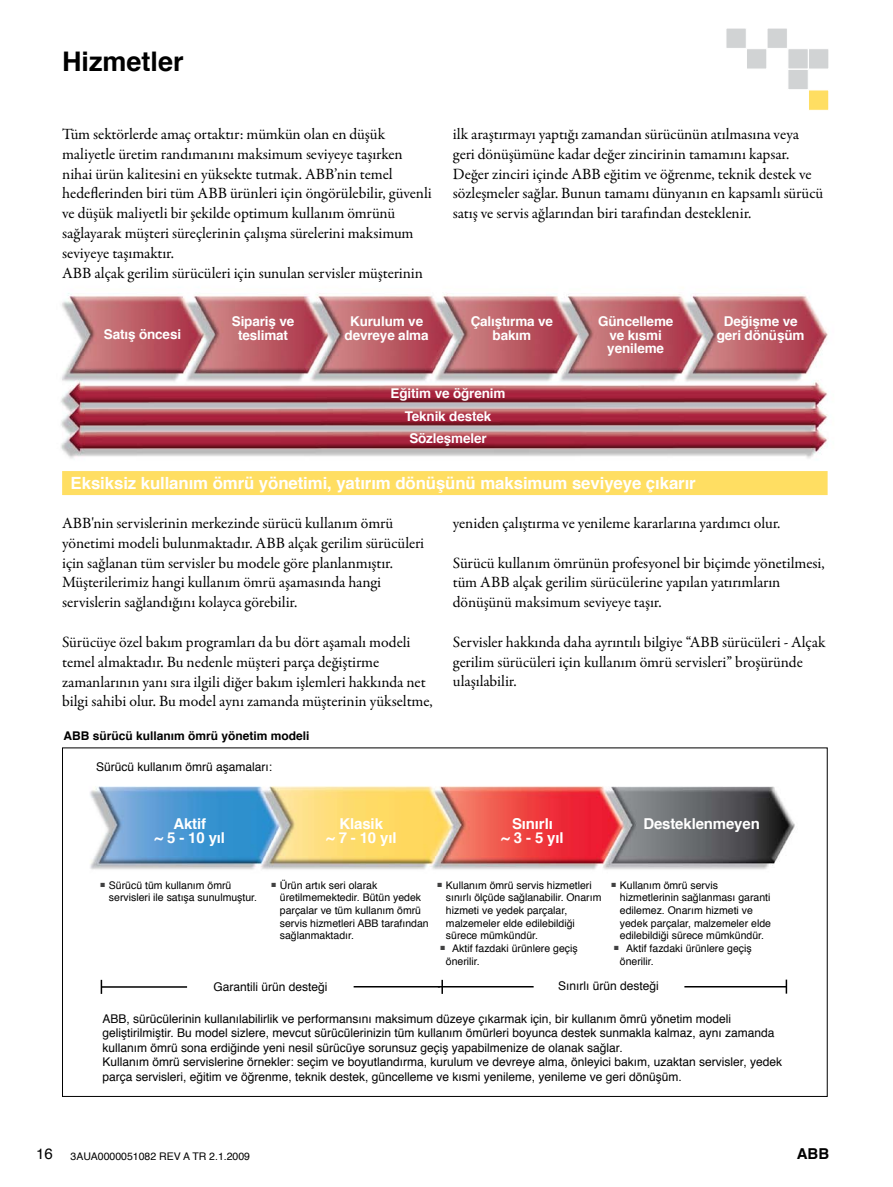
<style>
.page{position:relative;width:893px;height:1187px;background:#fff}
.page>*{position:absolute;margin:0;border:0;box-sizing:border-box;transform-origin:0 0}
.t1{font:700 27px "Helvetica";color:#000}
.t2{font:700 16.8px "Helvetica";letter-spacing:-.005em;color:#fff}
.t3{font:15.75px/19.8px "Garamond Premr Pro";letter-spacing:-.01em;color:#000}
.t4{font:700 15px/13.5px "Helvetica";letter-spacing:-.01em;color:#fff;text-align:center}
.t5{font:700 15px "Helvetica";color:#000}
.t6{font:700 13.5px/13.5px "Helvetica";letter-spacing:-.01em;color:#fff;text-align:center}
.t7{font:12px/14.4px "Helvetica";color:#000}
.t8{font:700 12px "Helvetica";color:#000}
.t9{font:10.5px/12.6px "Helvetica";color:#000}
.s1{color:#414142}
.s2{font-size:15px}
</style>
<div class="page">
<div style="left:726px;top:28px;width:21px;height:21px;background:#d1d3d4;border:1px solid #fff"></div>
<div style="left:746px;top:48px;width:21px;height:21px;background:#d1d3d4;border:1px solid #fff"></div>
<div style="left:767px;top:28px;width:21px;height:21px;background:#d1d3d4;border:1px solid #fff"></div>
<div style="left:788px;top:48px;width:21px;height:21px;background:#d1d3d4;border:1px solid #fff"></div>
<div style="left:808px;top:48px;width:21px;height:21px;background:#d1d3d4;border:1px solid #fff"></div>
<div style="left:788px;top:69px;width:21px;height:21px;background:#d1d3d4;border:1px solid #fff"></div>
<div style="left:808px;top:90px;width:21px;height:21px;background:#ffde62;border:1px solid #fff"></div>
<img style="left:90px;top:786px;width:705px;height:84px">
<img style="left:61px;top:293px;width:767px;height:167px">
<hr style="left:101px;top:986px;width:86px;height:1px;background:#000">
<svg style="left:101px;top:979px;width:1px;height:14px"></svg>
<hr style="left:354px;top:985px;width:86px;height:2px;background:#000">
<svg style="left:441px;top:979px;width:2px;height:14px"></svg>
<hr style="left:438px;top:985px;width:96px;height:2px;background:#000">
<hr style="left:684px;top:985px;width:102px;height:2px;background:#000">
<svg style="left:786px;top:979px;width:1px;height:14px"></svg>
<div style="left:62px;top:471px;width:766px;height:24px;background:#ffde62"></div>
<h1 class="t1" style="left:62px;top:40px;width:123px">Hizmetler</h1>
<p class="t3" style="left:62px;top:124px;width:371px">Tüm sektörlerde amaç ortaktır: mümkün olan en düşük maliyetle üretim randımanını maksimum seviyeye taşırken nihai ürün kalitesini en yüksekte tutmak. ABB’nin temel hedeflerinden biri tüm ABB ürünleri için öngörülebilir, güvenli ve düşük maliyetli bir şekilde optimum kullanım ömrünü sağlayarak müşteri süreçlerinin çalışma sürelerini maksimum seviyeye taşımaktır.<br>ABB alçak gerilim sürücüleri için sunulan servisler müşterinin</p>
<p class="t3" style="left:453px;top:124px;width:372px">ilk araştırmayı yaptığı zamandan sürücünün atılmasına veya geri dönüşümüne kadar değer zincirinin tamamını kapsar.<br>Değer zinciri içinde ABB eğitim ve öğrenme, teknik destek ve sözleşmeler sağlar. Bunun tamamı dünyanın en kapsamlı sürücü satış ve servis ağlarından biri tarafından desteklenir.</p>
<p class="t6" style="left:104px;top:328px;width:79px">Satış öncesi</p>
<p class="t6" style="left:232px;top:315px;width:64px">Sipariş ve teslimat</p>
<p class="t6" style="left:345px;top:315px;width:86px">Kurulum ve devreye alma</p>
<p class="t6" style="left:471px;top:315px;width:84px">Çalıştırma ve bakım</p>
<p class="t6" style="left:598px;top:315px;width:77px">Güncelleme ve kısmi yenileme</p>
<p class="t6" style="left:717px;top:315px;width:89px">Değişme ve geri dönüşüm</p>
<p class="t6" style="left:391px;top:382px;width:116px;line-height:22.5px">Eğitim ve öğrenim<br>Teknik destek<br>Sözleşmeler</p>
<p class="t2" style="left:71px;top:469px;width:627px">Eksiksiz kullanım ömrü yönetimi, yatırım dönüşünü maksimum seviyeye çıkarır</p>
<p class="t3" style="left:62px;top:513px;width:364px">ABB'nin servislerinin merkezinde sürücü kullanım ömrü yönetimi modeli bulunmaktadır. ABB alçak gerilim sürücüleri için sağlanan tüm servisler bu modele göre planlanmıştır.<br>Müşterilerimiz hangi kullanım ömrü aşamasında hangi servislerin sağlandığını kolayca görebilir.</p>
<p class="t3" style="left:62px;top:632px;width:372px">Sürücüye özel bakım programları da bu dört aşamalı modeli temel almaktadır. Bu nedenle müşteri parça değiştirme zamanlarının yanı sıra ilgili diğer bakım işlemleri hakkında net bilgi sahibi olur. Bu model aynı zamanda müşterinin yükseltme,</p>
<p class="t8" style="left:63px;top:725px;width:248px">ABB sürücü kullanım ömrü yönetim modeli</p>
<p class="t7" style="left:96px;top:759px;width:178px">Sürücü kullanım ömrü aşamaları:</p>
<p class="t3" style="left:453px;top:513px;width:329px">yeniden çalıştırma ve yenileme kararlarına yardımcı olur.</p>
<p class="t3" style="left:453px;top:553px;width:373px">Sürücü kullanım ömrünün profesyonel bir biçimde yönetilmesi, tüm ABB alçak gerilim sürücülerine yapılan yatırımların dönüşünü maksimum seviyeye taşır.</p>
<p class="t3" style="left:453px;top:632px;width:374px">Servisler hakkında daha ayrıntılı bilgiye “ABB sürücüleri - Alçak gerilim sürücüleri için kullanım ömrü servisleri” broşüründe ulaşılabilir.</p>
<p class="t4" style="left:155px;top:817px;width:72px">Aktif<br>~ 5 - 10 yıl</p>
<p class="t4" style="left:326px;top:817px;width:72px">Klasik<br>~ 7 - 10 yıl</p>
<p class="t4" style="left:501px;top:817px;width:64px">Sınırlı<br>~ 3 - 5 yıl</p>
<p class="t4" style="left:643px;top:817px;width:118px">Desteklenmeyen</p>
<p class="t9" style="left:109px;top:879px;width:150px;text-indent:-9px"><span class="s1">■</span> Sürücü tüm kullanım ömrü servisleri ile satışa sunulmuştur.</p>
<p class="t9" style="left:280px;top:879px;width:150px;text-indent:-9px"><span class="s1">■</span> Ürün artık seri olarak üretilmemektedir. Bütün yedek parçalar ve tüm kullanım ömrü servis hizmetleri ABB tarafından sağlanmaktadır.</p>
<p class="t9" style="left:446px;top:879px;width:157px;text-indent:-9px"><span class="s1">■</span> Kullanım ömrü servis hizmetleri sınırlı ölçüde sağlanabilir. Onarım hizmeti ve yedek parçalar, malzemeler elde edilebildiği sürece mümkündür.</p>
<p class="t9" style="left:446px;top:942px;width:133px;text-indent:-6px"><span class="s1">■</span> Aktif fazdaki ürünlere geçiş önerilir.</p>
<p class="t9" style="left:620px;top:879px;width:153px;text-indent:-9px"><span class="s1">■</span> Kullanım ömrü servis hizmetlerinin sağlanması garanti edilemez. Onarım hizmeti ve yedek parçalar, malzemeler elde edilebildiği sürece mümkündür.</p>
<p class="t9" style="left:620px;top:942px;width:133px;text-indent:-6px"><span class="s1">■</span> Aktif fazdaki ürünlere geçiş önerilir.</p>
<p class="t7" style="left:214px;top:980px;width:116px">Garantili ürün desteği</p>
<p class="t7" style="left:558px;top:978px;width:102px">Sınırlı ürün desteği</p>
<p class="t7" style="left:102px;top:1011px;width:681px">ABB, sürücülerinin kullanılabilirlik ve performansını maksimum düzeye çıkarmak için, bir kullanım ömrü yönetim modeli geliştirilmiştir. Bu model sizlere, mevcut sürücülerinizin tüm kullanım ömürleri boyunca destek sunmakla kalmaz, aynı zamanda kullanım ömrü sona erdiğinde yeni nesil sürücüye sorunsuz geçiş yapabilmenize de olanak sağlar.<br>Kullanım ömrü servislerine örnekler: seçim ve boyutlandırma, kurulum ve devreye alma, önleyici bakım, uzaktan servisler, yedek parça servisleri, eğitim ve öğrenme, teknik destek, güncelleme ve kısmi yenileme, yenileme ve geri dönüşüm.</p>
<p class="t9" style="left:36px;top:1149px;width:216px"><span class="s2">16</span> 3AUA0000051082 REV A TR 2.1.2009</p>
<p class="t5" style="left:797px;top:1141px;width:34px">ABB</p>
</div>
